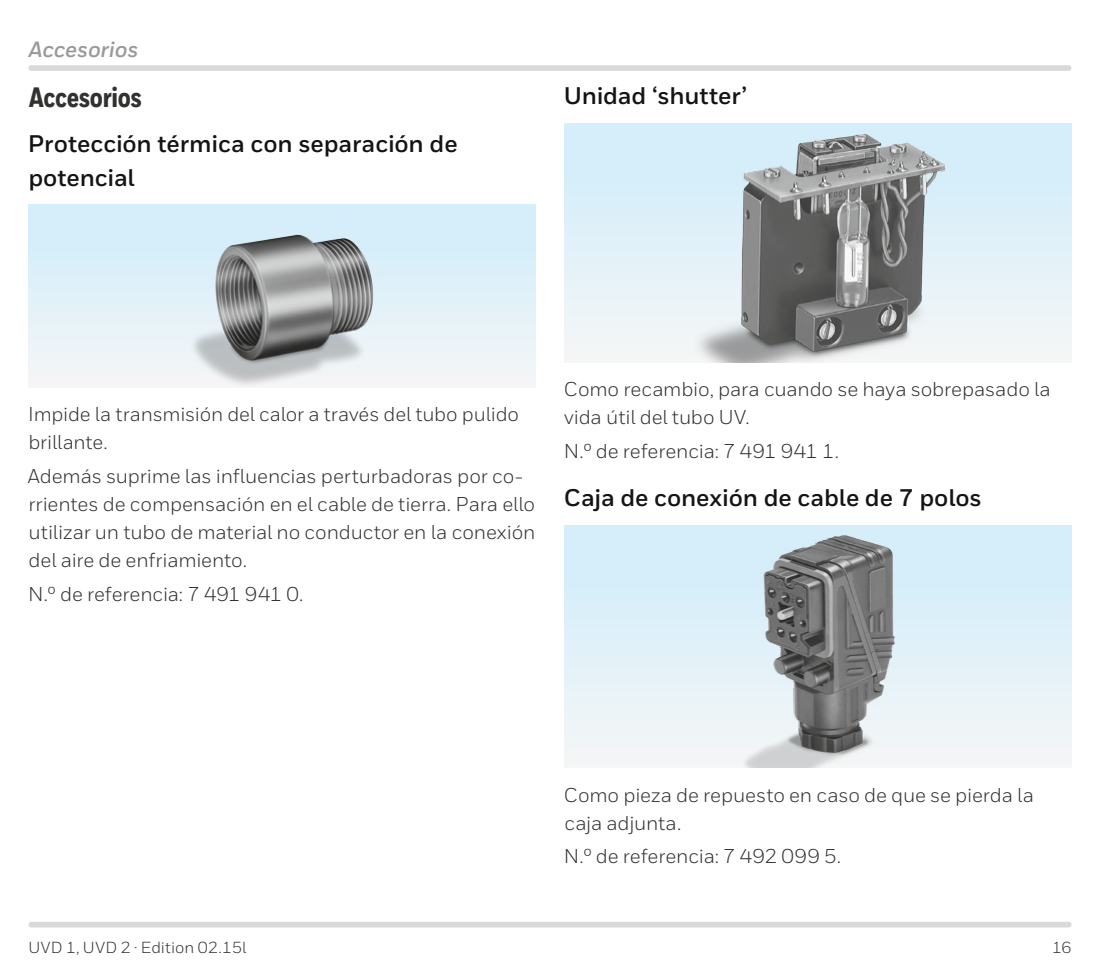
<style>
.page{position:relative;width:1100px;height:970px;background:#fff}
.page>*{position:absolute;margin:0;border:0;box-sizing:border-box;transform-origin:0 0}
.t1{font:800 28px "Honeywell Cond";letter-spacing:-.01em;color:#313130}
.t2{font:700 24px/33.6px "Honeywell Sans";letter-spacing:-.005em;color:#141414}
.t3{font:italic 700 22px "Honeywell Sans";letter-spacing:-.01em;color:#989999}
.t4{font:20px/28px "Honeywell Sans";letter-spacing:-.005em;color:#313130}
.t5{font:16px "Honeywell Sans";letter-spacing:.01em;color:#313130}
</style>
<div class="page">
<div style="left:31px;top:921px;width:1038px;height:6px;background:#d9d9da"></div>
<div style="left:31px;top:65px;width:1038px;height:6px;background:#d9d9da"></div>
<svg style="left:28px;top:205px;width:508px;height:177px;background:#e0f0f8"></svg>
<img style="left:185px;top:232px;width:194px;height:155px">
<svg style="left:564px;top:123px;width:507px;height:233px;background:#e1f0f8"></svg>
<img style="left:686px;top:131px;width:264px;height:231px">
<svg style="left:564px;top:525px;width:507px;height:240px"></svg>
<img style="left:737px;top:531px;width:162px;height:236px">
<p class="t3" style="left:28px;top:36px;width:112px">Accesorios</p>
<h1 class="t1" style="left:29px;top:80px;width:114px">Accesorios</h1>
<p class="t2" style="left:28px;top:127px;width:431px">Protección térmica con separación de potencial</p>
<p class="t2" style="left:564px;top:79px;width:185px">Unidad ‘shutter’</p>
<p class="t4" style="left:28px;top:400px;width:492px">Impide la transmisión del calor a través del tubo pulido brillante.</p>
<p class="t4" style="left:28px;top:462px;width:509px">Además suprime las influencias perturbadoras por co&shy;rrientes de compensación en el cable de tierra. Para ello utilizar un tubo de material no conductor en la conexión del aire de enfriamiento.</p>
<p class="t4" style="left:28px;top:580px;width:277px">N.º de referencia: 7 491 941 0.</p>
<p class="t4" style="left:564px;top:375px;width:488px">Como recambio, para cuando se haya sobrepasado la vida útil del tubo UV.</p>
<p class="t4" style="left:564px;top:437px;width:277px">N.º de referencia: 7 491 941 1.</p>
<p class="t2" style="left:564px;top:481px;width:420px">Caja de conexión de cable de 7 polos</p>
<p class="t4" style="left:564px;top:780px;width:471px">Como pieza de repuesto en caso de que se pierda la caja adjunta.</p>
<p class="t4" style="left:564px;top:842px;width:279px">N.º de referencia: 7 492 099 5.</p>
<p class="t5" style="left:28px;top:937px;width:219px">UVD 1, UVD 2 · Edition 02.15l</p>
<p class="t5" style="left:1052px;top:937px;width:21px">16</p>
</div>
